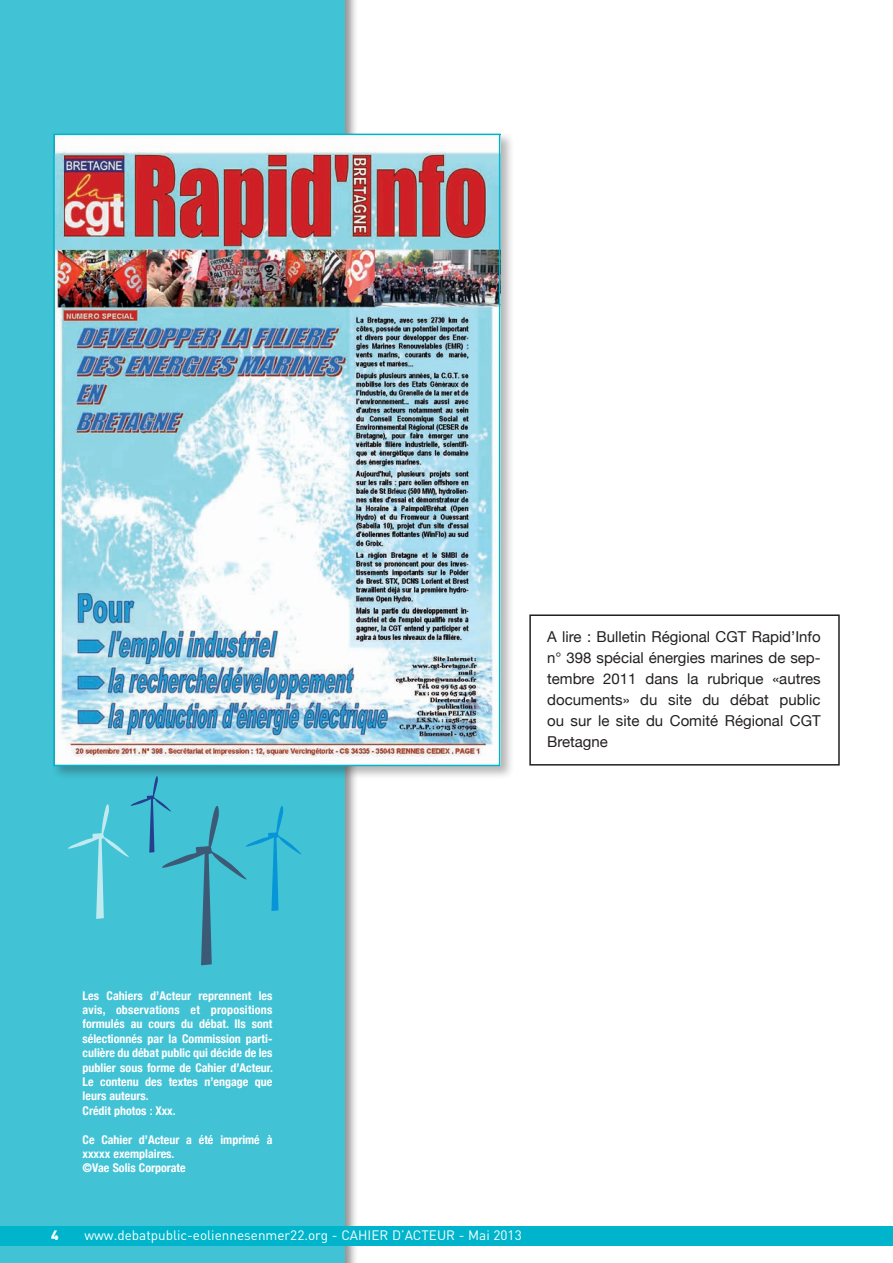
<style>
.page{position:relative;width:893px;height:1263px;background:#fff}
.page>*{position:absolute;margin:0;border:0;box-sizing:border-box;transform-origin:0 0}
.t1{font:15px/21px "Helvetica Neue";color:#231f20;text-align:justify}
.t2{font:13.5px "DIN";color:#fff}
.t3{font:900 13.5px "DIN";color:#fff}
.t4{font:700 condensed 12px/14.4px "Helvetica Neue";color:#fff}
</style>
<div class="page">
<div style="left:0;top:0;width:344px;height:1263px;background:#41c2d5"></div>
<div style="left:0;top:1226px;width:893px;height:20px;background:#00b5cb"></div>
<div style="left:51px;top:131px;width:463px;height:649px;background:#231f20;opacity:.33"></div>
<img style="left:56px;top:137px;width:441px;height:626px">
<div style="left:53px;top:134px;width:447px;height:632px;border:2px solid #00b5cb"></div>
<svg style="left:67px;top:774px;width:236px;height:191px"></svg>
<div style="left:529px;top:614px;width:311px;height:151px;border:2px solid #231f20"></div>
<p class="t1" style="left:547px;top:626px;width:275px">A lire : Bulletin Régional CGT Rapid’Info n° 398 spécial énergies marines de sep&shy;tembre 2011 dans la rubrique «autres documents» du site du débat public ou sur le site du Comité Régional CGT Bretagne</p>
<p class="t4" style="left:83px;top:988px;width:192px">Les Cahiers d’Acteur reprennent les avis, observations et propositions formulés au cours du débat. Ils sont sélectionnés par la Commission parti&shy;culière du débat public qui décide de les publier sous forme de Cahier d’Acteur.<br>Le contenu des textes n’engage que leurs auteurs.<br>Crédit photos : Xxx.</p>
<p class="t4" style="left:83px;top:1132px;width:191px">Ce Cahier d’Acteur a été imprimé à xxxxx exemplaires.<br>©Vae Solis Corporate</p>
<p class="t3" style="left:51px;top:1226px;width:9px">4</p>
<p class="t2" style="left:84px;top:1227px;width:439px">www.debatpublic-eoliennesenmer22.org - CAHIER D’ACTEUR - Mai 2013</p>
</div>
